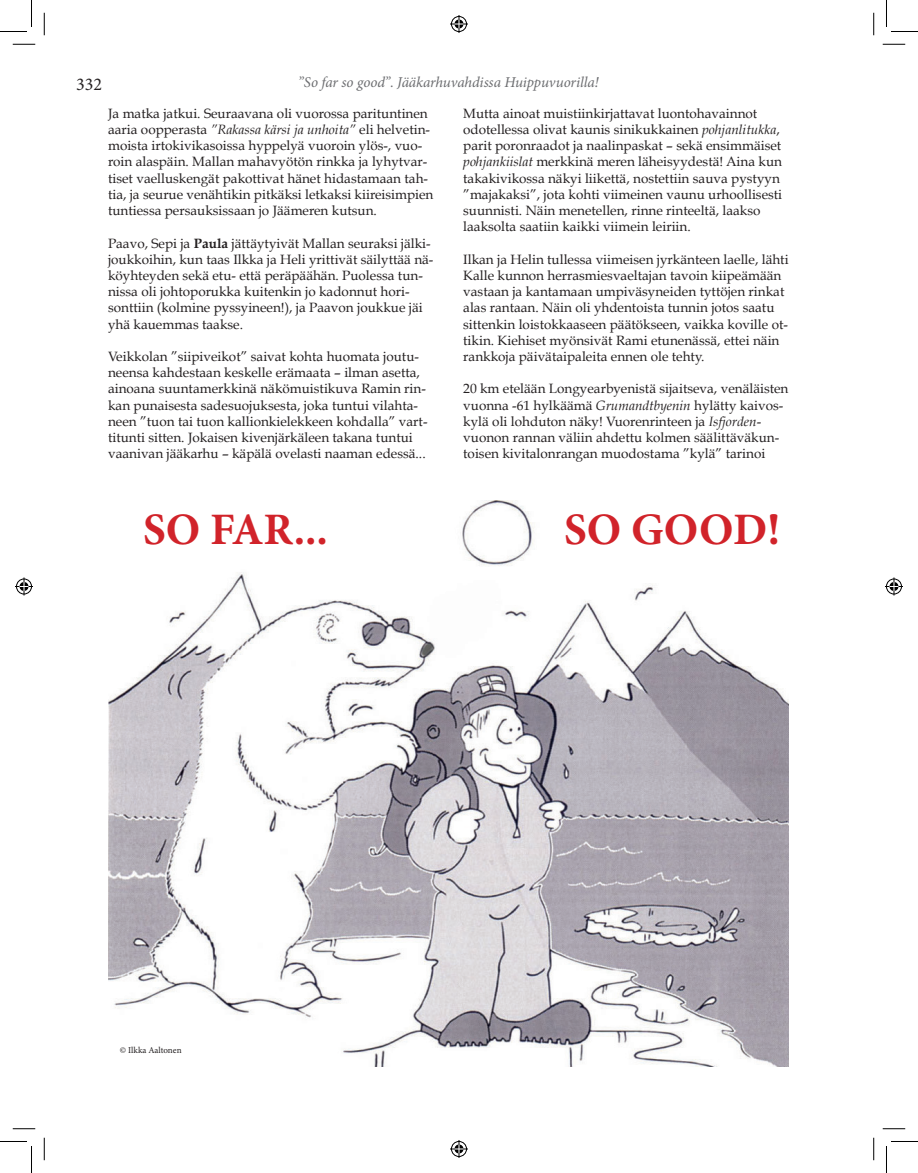
<style>
.page{position:relative;width:918px;height:1173px;background:#fff}
.page>*{position:absolute;margin:0;border:0;box-sizing:border-box;transform-origin:0 0}
.t1{font:700 45px "Minion Pro";color:#d1232a}
.t2{font:18px "Minion Pro";color:#231f20}
.t3{font:italic 15px "Minion Pro";letter-spacing:-.01em;color:#6c6d70}
.t4{font:13.5px/16.2px "Book Antiqua";color:#231f20}
.t5{font:9px "Minion Pro";color:#231f20}
.s1{font-style:italic}
.s2{font-weight:700}
</style>
<div class="page">
<img style="left:108px;top:500px;width:680px;height:566px">
<svg style="left:13px;top:44px;width:22px;height:1px"></svg>
<svg style="left:882px;top:44px;width:23px;height:1px"></svg>
<svg style="left:13px;top:1128px;width:22px;height:1px"></svg>
<svg style="left:882px;top:1128px;width:23px;height:1px"></svg>
<svg style="left:44px;top:13px;width:1px;height:22px"></svg>
<svg style="left:44px;top:1138px;width:1px;height:22px"></svg>
<svg style="left:873px;top:13px;width:1px;height:22px"></svg>
<svg style="left:873px;top:1138px;width:1px;height:22px"></svg>
<svg style="left:0;top:0;width:32px;height:32px"></svg>
<svg style="left:0;top:1141px;width:32px;height:32px"></svg>
<svg style="left:886px;top:0;width:32px;height:32px"></svg>
<svg style="left:886px;top:1141px;width:32px;height:32px"></svg>
<svg style="left:450px;top:15px;width:18px;height:18px"></svg>
<svg style="left:450px;top:1140px;width:18px;height:18px"></svg>
<svg style="left:15px;top:577px;width:18px;height:18px"></svg>
<svg style="left:885px;top:577px;width:18px;height:18px"></svg>
<h2 class="t2" style="left:76px;top:72px;width:27px">332</h2>
<p class="t3" style="left:298px;top:72px;width:302px">”So far so good”. Jääkarhuvahdissa Huippuvuorilla!</p>
<p class="t4" style="left:108px;top:105px;width:327px">Ja matka jatkui. Seuraavana oli vuorossa parituntinen aaria oopperasta <span class="s1">”Rakassa kärsi ja unhoita”</span> eli helvetin&shy;moista irtokivikasoissa hyppelyä vuoroin ylös-, vuo&shy;roin alaspäin. Mallan mahavyötön rinkka ja lyhytvar&shy;tiset vaelluskengät pakottivat hänet hidastamaan tah&shy;tia, ja seurue venähtikin pitkäksi letkaksi kiireisimpien tuntiessa persauksissaan jo Jäämeren kutsun.</p>
<p class="t4" style="left:108px;top:235px;width:327px">Paavo, Sepi ja <span class="s2">Paula</span> jättäytyivät Mallan seuraksi jälki&shy;joukkoihin, kun taas Ilkka ja Heli yrittivät säilyttää nä&shy;köyhteyden sekä etu- että peräpäähän. Puolessa tun&shy;nissa oli johtoporukka kuitenkin jo kadonnut hori&shy;sonttiin (kolmine pyssyineen!), ja Paavon joukkue jäi yhä kauemmas taakse.</p>
<p class="t4" style="left:108px;top:348px;width:321px">Veikkolan ”siipiveikot” saivat kohta huomata joutu&shy;neensa kahdestaan keskelle erämaata – ilman asetta, ainoana suuntamerkkinä näkömuistikuva Ramin rin&shy;kan punaisesta sadesuojuksesta, joka tuntui vilahta&shy;neen ”tuon tai tuon kallionkielekkeen kohdalla” vart&shy;titunti sitten. Jokaisen kivenjärkäleen takana tuntui vaanivan jääkarhu – käpälä ovelasti naaman edessä...</p>
<p class="t4" style="left:463px;top:105px;width:320px">Mutta ainoat muistiinkirjattavat luontohavainnot odotellessa olivat kaunis sinikukkainen <span class="s1">pohjanlitukka</span>, parit poronraadot ja naalinpaskat – sekä ensimmäiset <span class="s1">pohjankiislat</span> merkkinä meren läheisyydestä! Aina kun takakivikossa näkyi liikettä, nostettiin sauva pystyyn ”majakaksi”, jota kohti viimeinen vaunu urhoollisesti suunnisti. Näin menetellen, rinne rinteeltä, laakso laaksolta saatiin kaikki viimein leiriin.</p>
<p class="t4" style="left:463px;top:251px;width:327px">Ilkan ja Helin tullessa viimeisen jyrkänteen laelle, lähti Kalle kunnon herrasmiesvaeltajan tavoin kiipeämään vastaan ja kantamaan umpiväsyneiden tyttöjen rinkat alas rantaan. Näin oli yhdentoista tunnin jotos saatu sittenkin loistokkaaseen päätökseen, vaikka koville ot&shy;tikin. Kiehiset myönsivät Rami etunenässä, ettei näin rankkoja päivätaipaleita ennen ole tehty.</p>
<p class="t4" style="left:463px;top:381px;width:327px">20 km etelään Longyearbyenistä sijaitseva, venäläisten vuonna -61 hylkäämä <span class="s1">Grumandtbyenin</span> hylätty kaivos&shy;kylä oli lohduton näky! Vuorenrinteen ja <span class="s1">Isfjorden&shy;</span>vuonon rannan väliin ahdettu kolmen säälittäväkun&shy;toisen kivitalonrangan muodostama ”kylä” tarinoi</p>
<h1 class="t1" style="left:143px;top:498px;width:186px">SO FAR...</h1>
<h1 class="t1" style="left:564px;top:498px;width:217px">SO GOOD!</h1>
<p class="t5" style="left:120px;top:1044px;width:63px">© Ilkka Aaltonen</p>
</div>
